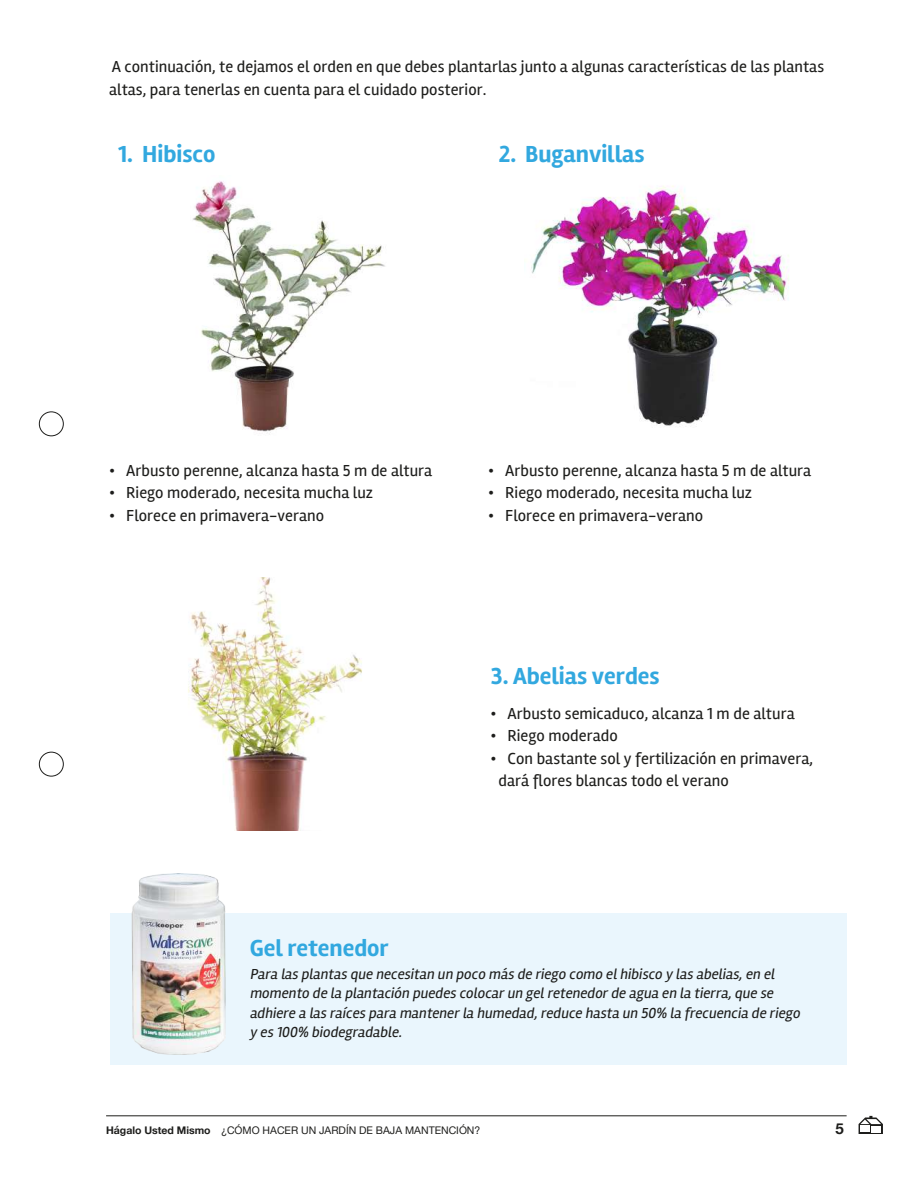
<style>
.page{position:relative;width:918px;height:1188px;background:#fff}
.page>*{position:absolute;margin:0;border:0;box-sizing:border-box;transform-origin:0 0}
.t1{font:700 24px "Rambla";color:#32a8df}
.t2{font:16.5px/22.5px "Rambla";letter-spacing:.005em;color:#1d1d1b}
.t3{font:italic 15px/19.5px "Rambla";color:#1d1d1b}
.t4{font:700 15px "Helvetica Neue";color:#1d1d1b}
.t5{font:10.5px "Helvetica Neue";color:#1d1d1b}
.s1{font-weight:700}
</style>
<div class="page">
<div style="left:39px;top:412px;width:25px;height:24px;border:1px solid #1d1d1b;border-radius:50%"></div>
<div style="left:39px;top:752px;width:25px;height:24px;border:1px solid #1d1d1b;border-radius:50%"></div>
<hr style="left:106px;top:1116px;width:741px;height:1px;background:#1d1d1b">
<svg style="left:859px;top:1116px;width:24px;height:18px"></svg>
<div style="left:860px;top:1126px;width:10px;height:6px;background:#fff"></div>
<div style="left:111px;top:913px;width:736px;height:152px;background:#eaf6fd"></div>
<img style="left:531px;top:186px;width:258px;height:241px">
<img style="left:193px;top:181px;width:192px;height:252px">
<img style="left:188px;top:577px;width:174px;height:253px">
<img style="left:110px;top:873px;width:116px;height:181px">
<p class="t2" style="left:109px;top:55px;width:716px">A continuación, te dejamos el orden en que debes plantarlas junto a algunas características de las plantas altas, para tenerlas en cuenta para el cuidado posterior.</p>
<h1 class="t1" style="left:118px;top:140px;width:99px">1. Hibisco</h1>
<h1 class="t1" style="left:499px;top:140px;width:148px">2. Buganvillas</h1>
<p class="t2" style="left:109px;top:459px;width:325px">• Arbusto perenne, alcanza hasta 5 m de altura</p>
<p class="t2" style="left:109px;top:482px;width:265px">• Riego moderado, necesita mucha luz</p>
<p class="t2" style="left:109px;top:504px;width:217px">• Florece en primavera-verano</p>
<p class="t2" style="left:488px;top:459px;width:325px">• Arbusto perenne, alcanza hasta 5 m de altura</p>
<p class="t2" style="left:488px;top:482px;width:265px">• Riego moderado, necesita mucha luz</p>
<p class="t2" style="left:488px;top:504px;width:217px">• Florece en primavera-verano</p>
<h1 class="t1" style="left:491px;top:662px;width:170px">3. Abelias verdes</h1>
<p class="t2" style="left:491px;top:702px;width:306px">• Arbusto semicaduco, alcanza 1 m de altura</p>
<p class="t2" style="left:491px;top:724px;width:129px">• Riego moderado</p>
<p class="t2" style="left:498px;top:747px;width:316px;text-indent:-8px">• Con bastante sol y fertilización en primavera, dará flores blancas todo el verano</p>
<h1 class="t1" style="left:250px;top:933px;width:140px">Gel retenedor</h1>
<p class="t3" style="left:250px;top:964px;width:552px">Para las plantas que necesitan un poco más de riego como el hibisco y las abelias, en el momento de la plantación puedes colocar un gel retenedor de agua en la tierra, que se adhiere a las raíces para mantener la humedad, reduce hasta un 50% la frecuencia de riego y es 100% biodegradable.</p>
<p class="t5" style="left:106px;top:1123px;width:376px"><span class="s1">Hágalo Usted Mismo</span> ¿CÓMO HACER UN JARDÍN DE BAJA MANTENCIÓN?</p>
<p class="t4" style="left:836px;top:1117px;width:10px">5</p>
</div>
